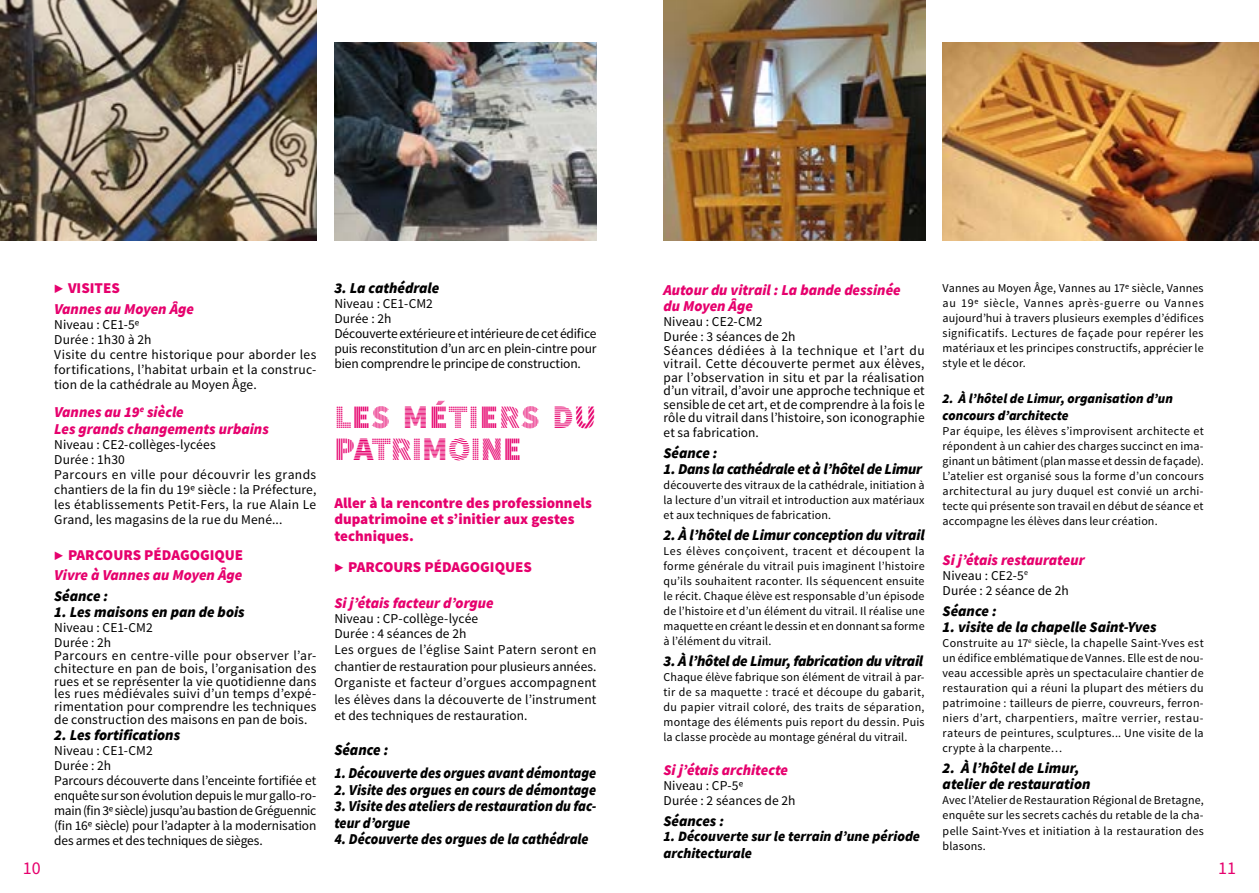
<style>
.page{position:relative;width:1259px;height:893px;background:#fff}
.page>*{position:absolute;margin:0;border:0;box-sizing:border-box;transform-origin:0 0}
.t1{font:900 33px/31.5px "Source Sans Pro DISPLAYV2";letter-spacing:.01em;color:#e6006d}
.t2{font:18px "Source Sans Pro";color:#e6006d}
.t3{font:italic 900 15.6px "Source Sans Pro";color:#000;scale:.96 1}
.t4{font:italic 900 15px/16.5px "Source Sans Pro";color:#000}
.t5{font:italic 900 15px/16.5px "Source Sans Pro";color:#e6006d}
.t6{font:italic 900 15px/16.5px "Source Sans Pro";color:#000;scale:.94 1}
.t7{font:900 15px/16.5px "Source Sans Pro";color:#e6006d}
.t8{font:italic 900 15px "Source Sans Pro";letter-spacing:-.02em;color:#000}
.t9{font:italic 900 14.25px/16.5px "Source Sans Pro";color:#000}
.t10{font:13.5px/15px "Source Sans Pro";letter-spacing:.005em;color:#000}
.t11{font:italic 900 13.5px/16.5px "Source Sans Pro";color:#000}
.t12{font:12px/15px "Source Sans Pro";letter-spacing:.015em;color:#000;text-align:justify}
</style>
<div class="page">
<img style="left:0;top:0;width:317px;height:241px">
<img style="left:334px;top:43px;width:262px;height:198px">
<img style="left:942px;top:43px;width:317px;height:198px">
<img style="left:663px;top:0;width:262px;height:241px">
<p class="t7" style="left:54px;top:281px;width:67px">▶ VISITES</p>
<p class="t5" style="left:54px;top:300px;width:141px">Vannes au Moyen Âge</p>
<p class="t10" style="left:54px;top:317px;width:264px">Niveau : CE1-5ᵉ<br>Durée : 1h30 à 2h<br>Visite du centre historique pour aborder les fortifications, l’habitat urbain et la construc&shy;tion de la cathédrale au Moyen Âge.</p>
<p class="t5" style="left:54px;top:403px;width:216px">Vannes au 19<sup>e</sup> siècle<br>Les grands changements urbains</p>
<p class="t10" style="left:54px;top:437px;width:264px">Niveau : CE2-collèges-lycées<br>Durée : 1h30<br>Parcours en ville pour découvrir les grands chantiers de la fin du 19ᵉ siècle : la Préfecture, les établissements Petit-Fers, la rue Alain Le Grand, les magasins de la rue du Mené...</p>
<p class="t7" style="left:54px;top:547px;width:191px">▶ PARCOURS PÉDAGOGIQUE</p>
<p class="t5" style="left:54px;top:567px;width:190px">Vivre à Vannes au Moyen Âge</p>
<p class="t4" style="left:54px;top:587px;width:56px">Séance :</p>
<p class="t4" style="left:54px;top:604px;width:192px">1. Les maisons en pan de bois</p>
<p class="t10" style="left:54px;top:621px;width:100px">Niveau : CE1-CM2<br>Durée : 2h</p>
<p class="t10" style="left:54px;top:650px;width:264px;line-height:12.8px;text-align:justify">Parcours en centre-ville pour observer l’ar&shy;chitecture en pan de bois, l’organisation des rues et se représenter la vie quotidienne dans les rues médiévales suivi d’un temps d’expé&shy;rimentation pour comprendre les techniques de construction des maisons en pan de bois.</p>
<p class="t4" style="left:54px;top:727px;width:127px">2. Les fortifications</p>
<p class="t10" style="left:54px;top:744px;width:264px">Niveau : CE1-CM2<br>Durée : 2h<br>Parcours découverte dans l’enceinte fortifiée et enquête sur son évolution depuis le mur gallo-ro&shy;main (fin 3ᵉ siècle) jusqu’au bastion de Gréguennic (fin 16ᵉ siècle) pour l’adapter à la modernisation des armes et des techniques de sièges.</p>
<p class="t4" style="left:334px;top:279px;width:106px">3. La cathédrale</p>
<p class="t10" style="left:334px;top:296px;width:264px">Niveau : CE1-CM2<br>Durée : 2h<br>Découverte extérieure et intérieure de cet édifice puis reconstitution d’un arc en plein-cintre pour bien comprendre le principe de construction.</p>
<h1 class="t1" style="left:334px;top:403px;width:264px">LES MÉTIERS DU<br>PATRIMOINE</h1>
<p class="t7" style="left:334px;top:495px;width:259px">Aller à la rencontre des professionnels dupatrimoine et s’initier aux gestes techniques.</p>
<p class="t7" style="left:334px;top:560px;width:199px">▶ PARCOURS PÉDAGOGIQUES</p>
<p class="t5" style="left:334px;top:594px;width:161px">Si j’étais facteur d’orgue</p>
<p class="t10" style="left:334px;top:611px;width:145px">Niveau : CP-collège-lycée<br>Durée : 4 séances de 2h</p>
<p class="t10" style="left:334px;top:642px;width:264px;line-height:16.5px;text-align:justify">Les orgues de l’église Saint Patern seront en chantier de restauration pour plusieurs années.<br>Organiste et facteur d’orgues accompagnent les élèves dans la découverte de l’instrument et des techniques de restauration.</p>
<h3 class="t3" style="left:334px;top:739px;width:58px">Séance :</h3>
<p class="t6" style="left:334px;top:765px;width:280px">1. Découverte des orgues avant démontage</p>
<p class="t6" style="left:334px;top:781px;width:280px">2. Visite des orgues en cours de démontage</p>
<p class="t6" style="left:334px;top:798px;width:280px">3. Visite des ateliers de restauration du fac&shy;teur d’orgue</p>
<p class="t6" style="left:334px;top:831px;width:272px">4. Découverte des orgues de la cathédrale</p>
<p class="t5" style="left:663px;top:281px;width:239px">Autour du vitrail : La bande dessinée du Moyen Âge</p>
<p class="t10" style="left:663px;top:314px;width:133px">Niveau : CE2-CM2<br>Durée : 3 séances de 2h</p>
<p class="t10" style="left:663px;top:344px;width:263px;line-height:13.5px;text-align:justify">Séances dédiées à la technique et l’art du vitrail. Cette découverte permet aux élèves, par l’observation in situ et par la réalisation d’un vitrail, d’avoir une approche technique et sensible de cet art, et de comprendre à la fois le rôle du vitrail dans l’histoire, son iconographie</p>
<p class="t10" style="left:663px;top:425px;width:97px">et sa fabrication.</p>
<p class="t4" style="left:663px;top:444px;width:56px">Séance :</p>
<p class="t8" style="left:663px;top:459px;width:260px">1. Dans la cathédrale et à l’hôtel de Limur</p>
<p class="t12" style="left:663px;top:478px;width:263px">découverte des vitraux de la cathédrale, initiation à la lecture d’un vitrail et introduction aux matériaux et aux techniques de fabrication.</p>
<p class="t4" style="left:663px;top:527px;width:263px">2. À l’hôtel de Limur conception du vitrail</p>
<p class="t12" style="left:663px;top:544px;width:263px">Les élèves conçoivent, tracent et découpent la forme générale du vitrail puis imaginent l’histoire qu’ils souhaitent raconter. Ils séquencent ensuite le récit. Chaque élève est responsable d’un épisode de l’histoire et d’un élément du vitrail. Il réalise une maquette en créant le dessin et en donnant sa forme à l’élément du vitrail.</p>
<p class="t8" style="left:663px;top:651px;width:261px">3. À l’hôtel de Limur, fabrication du vitrail</p>
<p class="t12" style="left:663px;top:670px;width:263px">Chaque élève fabrique son élément de vitrail à par&shy;tir de sa maquette : tracé et découpe du gabarit, du papier vitrail coloré, des traits de séparation, montage des éléments puis report du dessin. Puis la classe procède au montage général du vitrail.</p>
<p class="t5" style="left:663px;top:762px;width:126px">Si j’étais architecte</p>
<p class="t10" style="left:663px;top:778px;width:133px">Niveau : CP-5ᵉ<br>Durée : 2 séances de 2h</p>
<p class="t4" style="left:663px;top:812px;width:62px">Séances :</p>
<p class="t9" style="left:663px;top:828px;width:258px">1. Découverte sur le terrain d’une période architecturale</p>
<p class="t12" style="left:942px;top:281px;width:263px">Vannes au Moyen Âge, Vannes au 17ᵉ siècle, Vannes au 19ᵉ siècle, Vannes après-guerre ou Vannes aujourd’hui à travers plusieurs exemples d’édifices significatifs. Lectures de façade pour repérer les matériaux et les principes constructifs, apprécier le style et le décor.</p>
<p class="t11" style="left:942px;top:390px;width:232px">2. À l’hôtel de Limur, organisation d’un concours d’architecte</p>
<p class="t12" style="left:942px;top:423px;width:263px">Par équipe, les élèves s’improvisent architecte et répondent à un cahier des charges succinct en ima&shy;ginant un bâtiment (plan masse et dessin de façade).<br>L’atelier est organisé sous la forme d’un concours architectural au jury duquel est convié un archi&shy;tecte qui présente son travail en début de séance et accompagne les élèves dans leur création.</p>
<p class="t5" style="left:942px;top:551px;width:143px">Si j’étais restaurateur</p>
<p class="t10" style="left:942px;top:568px;width:128px">Niveau : CE2-5<sup>e<br></sup>Durée : 2 séance de 2h</p>
<p class="t4" style="left:942px;top:602px;width:56px">Séance :</p>
<p class="t4" style="left:942px;top:619px;width:215px">1. visite de la chapelle Saint-Yves</p>
<p class="t12" style="left:942px;top:636px;width:263px">Construite au 17<sup>e</sup> siècle, la chapelle Saint-Yves est un édifice emblématique de Vannes. Elle est de nou&shy;veau accessible après un spectaculaire chantier de restauration qui a réuni la plupart des métiers du patrimoine : tailleurs de pierre, couvreurs, ferron&shy;niers d’art, charpentiers, maître verrier, restau&shy;rateurs de peintures, sculptures... Une visite de la crypte à la charpente…</p>
<p class="t4" style="left:942px;top:759px;width:149px">2. À l’hôtel de Limur, atelier de restauration</p>
<p class="t12" style="left:942px;top:793px;width:263px">Avec l’Atelier de Restauration Régional de Bretagne, enquête sur les secrets cachés du retable de la cha&shy;pelle Saint-Yves et initiation à la restauration des blasons.</p>
<h2 class="t2" style="left:23px;top:857px;width:19px">10</h2>
<h2 class="t2" style="left:1218px;top:857px;width:19px">11</h2>
</div>
